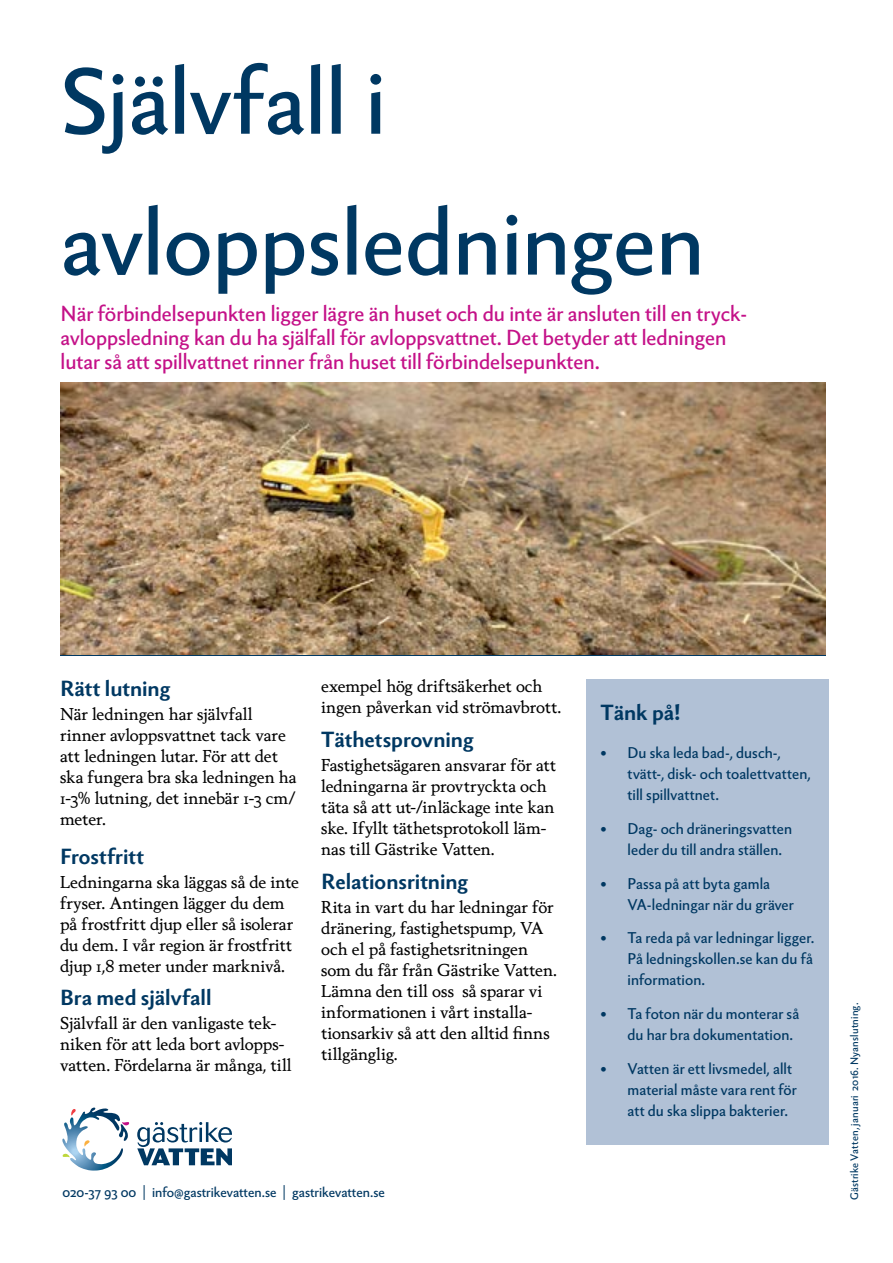
<style>
.page{position:relative;width:893px;height:1263px;background:#fff}
.page>*{position:absolute;margin:0;border:0;box-sizing:border-box;transform-origin:0 0}
.t1{font:90px/140.9px "Berling Nova Sans Pro";color:#003862}
.t2{font:21px/24px "Berling Nova Sans Pro";color:#c41188}
.t3{font:700 21px "Berling Nova Sans Pro";letter-spacing:-.005em;color:#003862}
.t4{font:16.5px/21px "Berling Nova Text Pro";letter-spacing:-.005em;color:#000}
.t5{font:15px/21px "Berling Nova Sans Pro";letter-spacing:.005em;color:#003862}
.t6{font:13.5px "Berling Nova Sans Pro";color:#003862}
.t7{font:10.5px "Berling Nova Sans Pro";letter-spacing:.02em;color:#003862}
</style>
<div class="page">
<img style="left:60px;top:383px;width:765px;height:272px">
<svg style="left:62px;top:1107px;width:68px;height:64px"></svg>
<svg style="left:137px;top:1122px;width:95px;height:43px"></svg>
<div style="left:586px;top:679px;width:242px;height:465px;background:#b1c1d6"></div>
<h1 class="t1" style="left:61px;top:24px;width:646px">Självfall i avloppsledningen</h1>
<p class="t2" style="left:61px;top:300px;width:688px">När förbindelsepunkten ligger lägre än huset och du inte är ansluten till en tryck&shy;avloppsledning kan du ha själfall för avloppsvattnet. Det betyder att ledningen lutar så att spillvattnet rinner från huset till förbindelsepunkten.</p>
<p class="t3" style="left:60px;top:673px;width:112px">Rätt lutning</p>
<p class="t4" style="left:60px;top:703px;width:238px">När ledningen har självfall rinner avloppsvattnet tack vare att ledningen lutar. För att det ska fungera bra ska ledningen ha<br>1-3% lutning, det innebär 1-3 cm/ meter.</p>
<p class="t3" style="left:60px;top:841px;width:86px">Frostfritt</p>
<p class="t4" style="left:60px;top:871px;width:240px">Ledningarna ska läggas så de inte fryser. Antingen lägger du dem på frostfritt djup eller så isolerar du dem. I vår region är frostfritt djup 1,8 meter under marknivå.</p>
<p class="t3" style="left:60px;top:983px;width:153px">Bra med självfall</p>
<p class="t4" style="left:60px;top:1012px;width:233px">Självfall är den vanligaste tek&shy;niken för att leda bort avlopps&shy;vatten. Fördelarna är många, till</p>
<p class="t4" style="left:321px;top:675px;width:242px">exempel hög driftsäkerhet och ingen påverkan vid strömavbrott.</p>
<p class="t3" style="left:321px;top:724px;width:154px">Täthetsprovning</p>
<p class="t4" style="left:321px;top:754px;width:236px">Fastighetsägaren ansvarar för att ledningarna är provtryckta och täta så att ut-/inläckage inte kan ske. Ifyllt täthetsprotokoll läm&shy;nas till Gästrike Vatten.</p>
<p class="t3" style="left:321px;top:866px;width:149px">Relationsritning</p>
<p class="t4" style="left:321px;top:896px;width:237px">Rita in vart du har ledningar för dränering, fastighetspump, VA och el på fastighetsritningen som du får från Gästrike Vatten.<br>Lämna den till oss så sparar vi informationen i vårt installa&shy;tionsarkiv så att den alltid finns tillgänglig.</p>
<p class="t6" style="left:62px;top:1182px;width:324px">020-37 93 00 | info@gastrikevatten.se | gastrikevatten.se</p>
<p class="t3" style="left:600px;top:697px;width:82px">Tänk på!</p>
<p class="t5" style="left:627px;top:741px;width:185px;text-indent:-27px">• Du ska leda bad-, dusch-, tvätt-, disk- och toalettvatten, till spillvattnet.</p>
<p class="t5" style="left:627px;top:817px;width:166px;text-indent:-27px">• Dag- och dräneringsvatten leder du till andra ställen.</p>
<p class="t5" style="left:627px;top:871px;width:168px;text-indent:-27px">• Passa på att byta gamla<br>VA-ledningar när du gräver</p>
<p class="t5" style="left:627px;top:926px;width:188px;text-align:justify;text-indent:-27px">• Ta reda på var ledningar ligger.<br>På ledningskollen.se kan du få information.</p>
<p class="t5" style="left:627px;top:1002px;width:173px;text-indent:-27px">• Ta foton när du monterar så du har bra dokumentation.</p>
<p class="t5" style="left:627px;top:1057px;width:171px;text-indent:-27px">• Vatten är ett livsmedel, allt material måste vara rent för att du ska slippa bakterier.</p>
<p class="t7" style="left:847px;top:1200px;width:199px;rotate:-90deg">Gästrike Vatten, januari 2016. Nyanslutning.</p>
</div>
